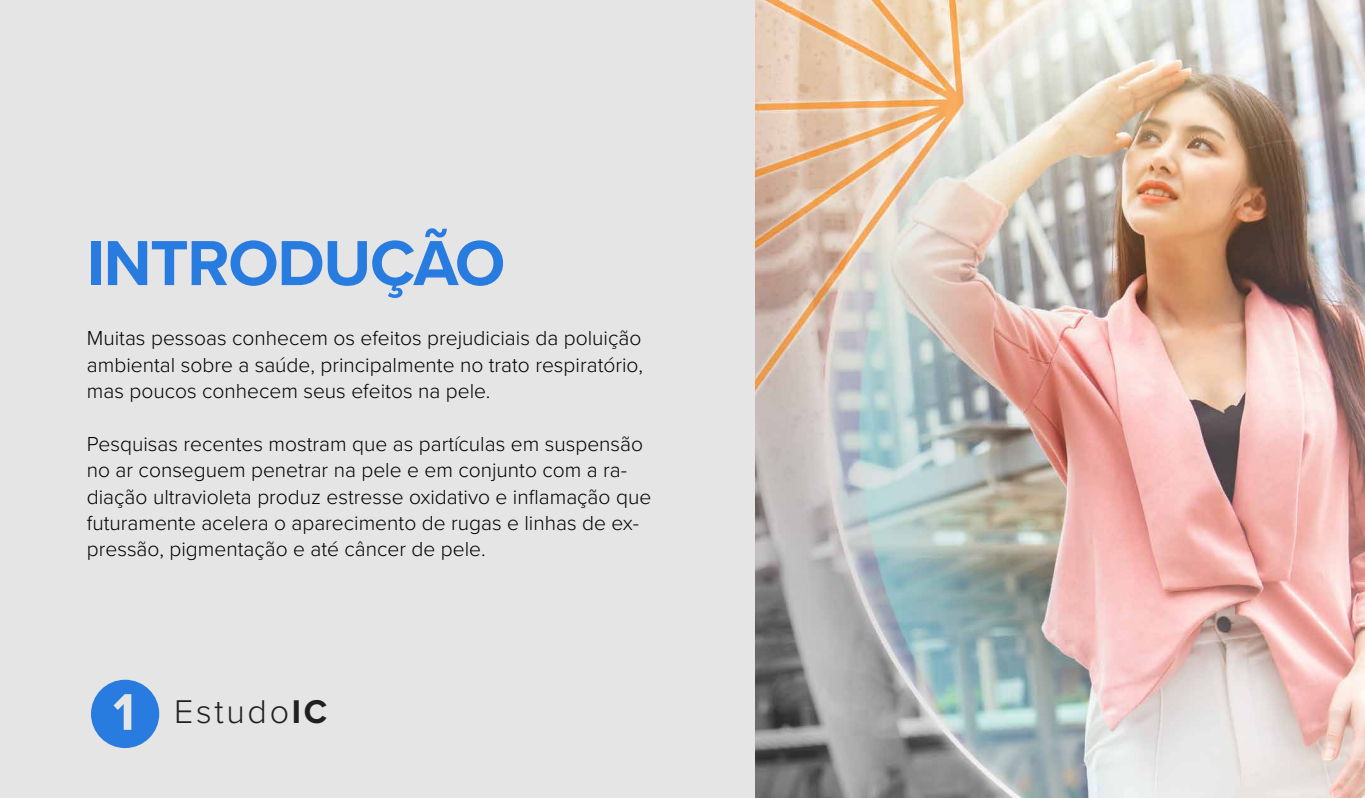
<style>
.page{position:relative;width:1365px;height:798px;background:#fff}
.page>*{position:absolute;margin:0;border:0;box-sizing:border-box;transform-origin:0 0}
.t1{font:700 65.89px "Proxima Nova";letter-spacing:-.02em;color:#287ce0}
.t2{font:300 34.04px "Proxima Nova";letter-spacing:.08em;color:#212020}
.t3{font:300 21px/26.3px "Proxima Nova";color:#000;text-align:justify}
.s1{font-weight:700;font-size:53.46px;color:#e5e5e5}
.s2{font-weight:700}
</style>
<div class="page">
<div style="left:0;top:0;width:1364px;height:797px;background:#e5e5e5"></div>
<div style="left:91px;top:679px;width:68px;height:68px;background:#287ce0;border-radius:50%"></div>
<img style="left:755px;top:0;width:609px;height:797px">
<h1 class="t1" style="left:87px;top:214px;width:420px">INTRODUÇÃO</h1>
<p class="t3" style="left:87px;top:324px;width:558px">Muitas pessoas conhecem os efeitos prejudiciais da poluição ambiental sobre a saúde, principalmente no trato respiratório, mas poucos conhecem seus efeitos na pele.</p>
<p class="t3" style="left:87px;top:429px;width:566px;text-align:left">Pesquisas recentes mostram que as partículas em suspensão no ar conseguem penetrar na pele e em conjunto com a ra&shy;diação ultravioleta produz estresse oxidativo e inflamação que futuramente acelera o aparecimento de rugas e linhas de ex&shy;pressão, pigmentação e até câncer de pele.</p>
<h2 class="t2" style="left:113px;top:686px;width:216px"><span class="s1">1</span> Estudo<span class="s2">IC</span></h2>
</div>
